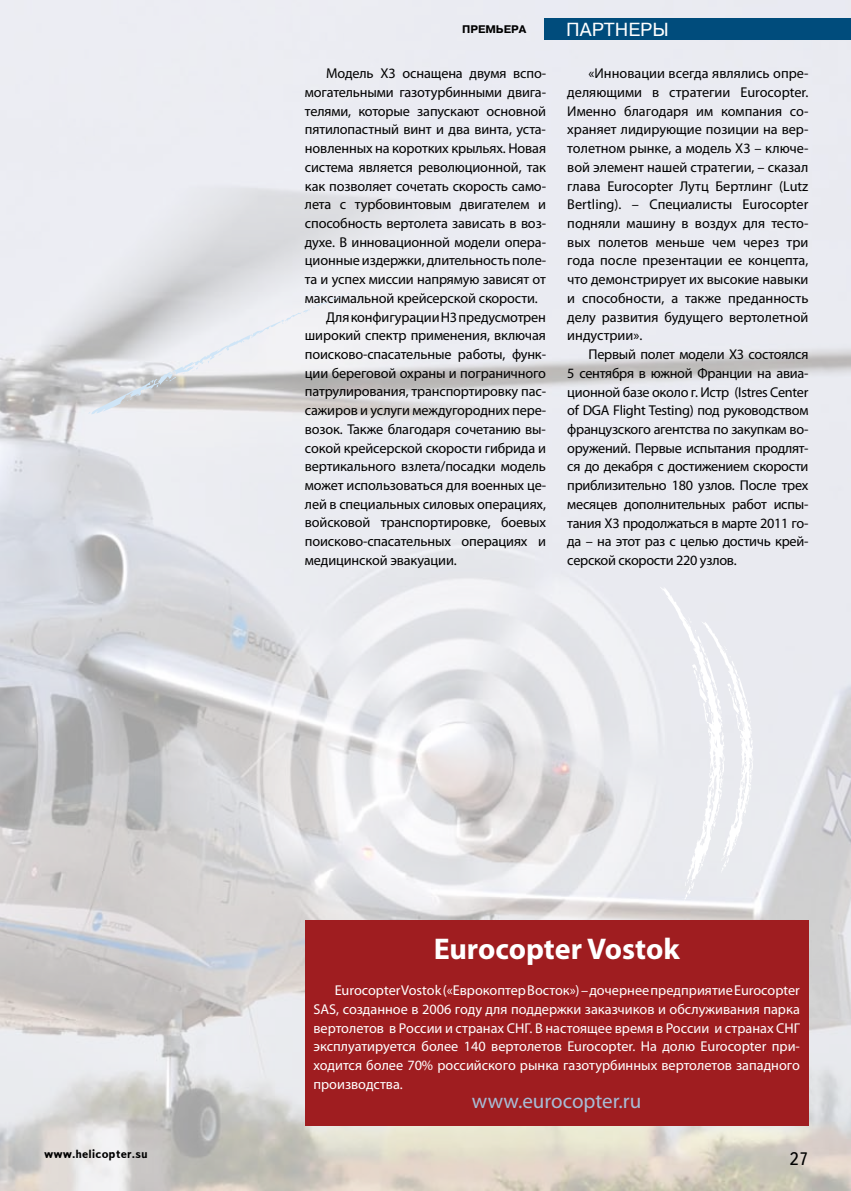
<style>
.page{position:relative;width:851px;height:1191px;background:#fff}
.page>*{position:absolute;margin:0;border:0;box-sizing:border-box;transform-origin:0 0}
.t1{font:700 30px "Myriad Pro";color:#fff}
.t2{font:21px "Myriad Pro";color:#a7bcd5}
.t3{font:18px "Pragmatica";color:#fff}
.t4{font:18px "Text Book Cyrillic";color:#000}
.t5{font:14.25px/18.8px "Myriad Pro";letter-spacing:-.01em;color:#000;text-align:justify}
.t6{font:14.25px/18.8px "Myriad Pro";color:#fff;text-align:justify}
.t7{font:700 12px "Text";color:#000}
.t8{font:700 10.5px "Pragmatica";color:#000}
</style>
<div class="page">
<img style="left:0;top:0;width:850px;height:1191px">
<div style="left:305px;top:920px;width:503px;height:206px;background:#9f1d20"></div>
<div style="left:545px;top:18px;width:305px;height:21px;background:#004c7c"></div>
<svg style="left:659px;top:586px;width:94px;height:315px"></svg>
<svg style="left:88px;top:292px;width:261px;height:122px"></svg>
<p class="t8" style="left:462px;top:23px;width:66px">прем ьера</p>
<p class="t3" style="left:566px;top:19px;width:62px">Партнер</p>
<p class="t3" style="left:652px;top:19px;width:18px">ы</p>
<p class="t5" style="left:326px;top:64px;width:221px">Модель X3 оснащена двумя вспо-</p>
<p class="t5" style="left:305px;top:83px;width:242px">могательными газотурбинными двига-</p>
<p class="t5" style="left:305px;top:101px;width:242px">телями, которые запускают основной</p>
<p class="t5" style="left:305px;top:120px;width:242px">пятилопастный винт и два винта, уста-</p>
<p class="t5" style="left:305px;top:139px;width:242px">новленных на коротких крыльях. Новая</p>
<p class="t5" style="left:305px;top:157px;width:242px">система является революционной, так</p>
<p class="t5" style="left:305px;top:176px;width:242px">как позволяет сочетать скорость само-</p>
<p class="t5" style="left:305px;top:195px;width:242px">лета с турбовинтовым двигателем и</p>
<p class="t5" style="left:305px;top:214px;width:242px">способность вертолета зависать в воз-</p>
<p class="t5" style="left:305px;top:232px;width:242px">духе. В инновационной модели опера-</p>
<p class="t5" style="left:305px;top:251px;width:242px">ционные издержки, длительность поле-</p>
<p class="t5" style="left:305px;top:270px;width:242px">та и успех миссии напрямую зависят от</p>
<p class="t5" style="left:305px;top:288px;width:234px">максимальной крейсерской скорости.</p>
<p class="t5" style="left:326px;top:307px;width:221px">Для конфигурации H3 предусмотрен</p>
<p class="t5" style="left:305px;top:326px;width:242px">широкий спектр применения, включая</p>
<p class="t5" style="left:305px;top:345px;width:242px">поисково-спасательные работы, функ-</p>
<p class="t5" style="left:305px;top:363px;width:242px">ции береговой охраны и пограничного</p>
<p class="t5" style="left:305px;top:382px;width:242px">патрулирования, транспортировку пас-</p>
<p class="t5" style="left:305px;top:401px;width:242px">сажиров и услуги междугородних пере-</p>
<p class="t5" style="left:305px;top:419px;width:242px">возок. Также благодаря сочетанию вы-</p>
<p class="t5" style="left:305px;top:438px;width:242px">сокой крейсерской скорости гибрида и</p>
<p class="t5" style="left:305px;top:457px;width:242px">вертикального взлета/посадки модель</p>
<p class="t5" style="left:305px;top:475px;width:242px">может использоваться для военных це-</p>
<p class="t5" style="left:305px;top:494px;width:242px">лей в специальных силовых операциях,</p>
<p class="t5" style="left:305px;top:513px;width:242px">войсковой транспортировке, боевых</p>
<p class="t5" style="left:305px;top:532px;width:242px">поисково-спасательных операциях и</p>
<p class="t5" style="left:305px;top:550px;width:153px">медицинской эвакуации.</p>
<p class="t5" style="left:567px;top:64px;width:242px;text-indent:21px">«Инновации всегда являлись опре&shy;деляющими в стратегии Eurocopter.<br>Именно благодаря им компания со&shy;храняет лидирующие позиции на вер&shy;толетном рынке, а модель X3 – ключе&shy;вой элемент нашей стратегии, – сказал глава Eurocopter Лутц Бертлинг (Lutz Bertling). – Специалисты Eurocopter подняли машину в воздух для тесто&shy;вых полетов меньше чем через три года после презентации ее концепта, что демонстрирует их высокие навыки и способности, а также преданность делу развития будущего вертолетной индустрии».</p>
<p class="t5" style="left:567px;top:345px;width:242px;text-indent:21px">Первый полет модели X3 состоялся 5 сентября в южной Франции на авиа&shy;ционной базе около г. Истр (Istres Center of DGA Flight Testing) под руководством французского агентства по закупкам во&shy;оружений. Первые испытания продлят&shy;ся до декабря с достижением скорости приблизительно 180 узлов. После трех месяцев дополнительных работ испы&shy;тания X3 продолжаться в марте 2011 го&shy;да – на этот раз с целью достичь крей&shy;серской скорости 220 узлов.</p>
<h1 class="t1" style="left:433px;top:929px;width:248px">Eurocopter Vostok</h1>
<p class="t6" style="left:313px;top:981px;width:488px;text-indent:21px">Eurocopter Vostok («Еврокоптер Восток») – дочернее предприятие Eurocopter SAS, созданное в 2006 году для поддержки заказчиков и обслуживания парка вертолетов в России и странах СНГ. В настоящее время в России и странах СНГ эксплуатируется более 140 вертолетов Eurocopter. На долю Eurocopter при&shy;ходится более 70% российского рынка газотурбинных вертолетов западного производства.</p>
<h2 class="t2" style="left:472px;top:1087px;width:171px">www.eurocopter.ru</h2>
<p class="t7" style="left:44px;top:1146px;width:105px">www.helicopter.su</p>
<p class="t4" style="left:789px;top:1148px;width:20px">27</p>
</div>
